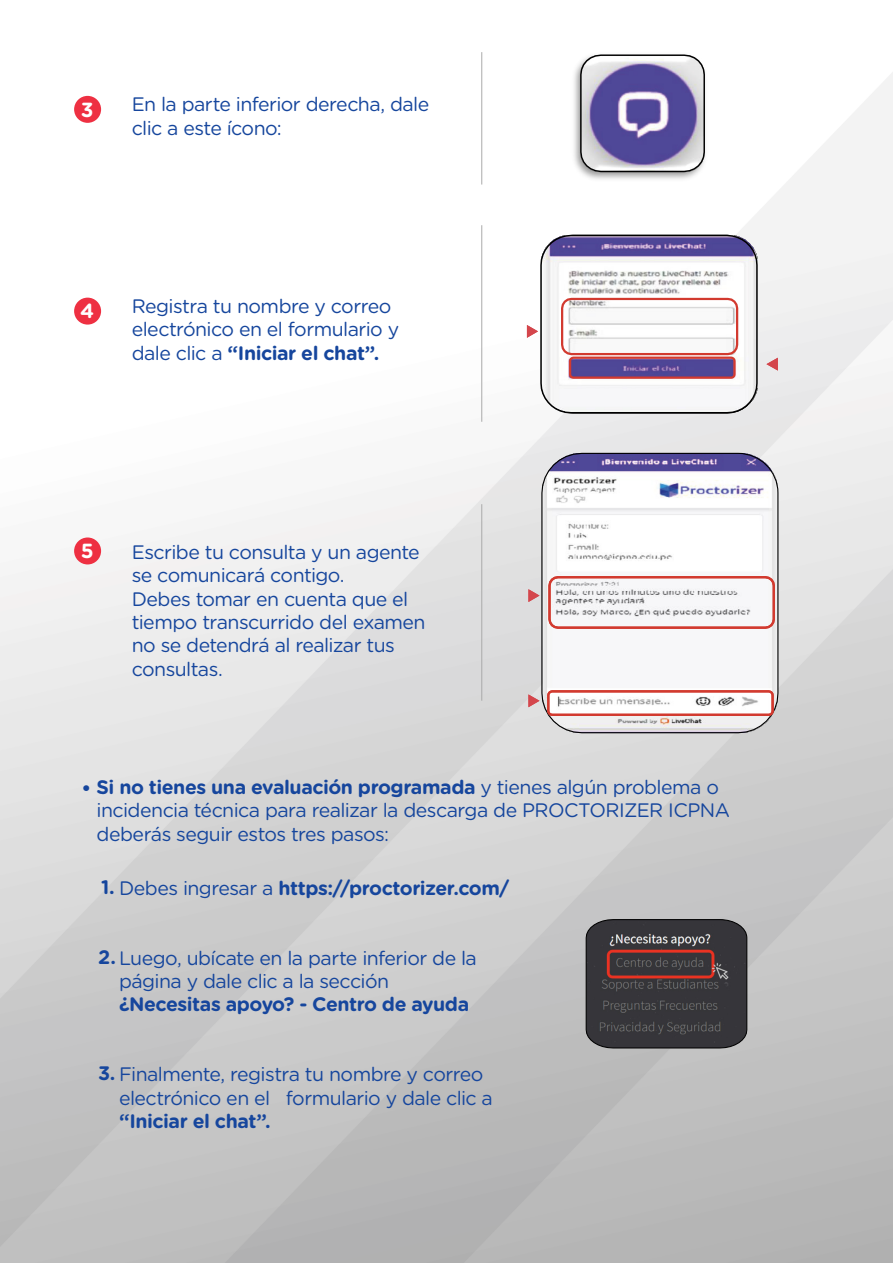
<style>
.page{position:relative;width:893px;height:1263px;background:#fff}
.page>*{position:absolute;margin:0;border:0;box-sizing:border-box;transform-origin:0 0}
.t1{font:700 20.4px "Gotham Rounded";color:#fff}
.t2{font:19.5px/23.4px "Gotham Rounded";letter-spacing:-.03em;color:#16469d}
.t3{font:700 19.5px "Gotham Rounded";letter-spacing:-.025em;color:#16469d}
.s1{font-weight:700}
.s2{font-weight:400}
</style>
<div class="page">
<img style="left:0;top:52px;width:892px;height:1211px">
<div style="left:74px;top:96px;width:27px;height:27px;background:#ee3042;border-radius:50%"></div>
<div style="left:74px;top:298px;width:27px;height:27px;background:#ee3042;border-radius:50%"></div>
<div style="left:74px;top:538px;width:27px;height:26px;background:#ee3042;border-radius:50%"></div>
<img style="left:568px;top:52px;width:142px;height:132px">
<svg style="left:579px;top:54px;width:126px;height:119px;background:#928db6"></svg>
<svg style="left:766px;top:358px;width:11px;height:13px"></svg>
<svg style="left:527px;top:234px;width:231px;height:180px"></svg>
<hr style="left:481px;top:504px;width:1px;height:197px;background:#aaa">
<hr style="left:481px;top:225px;width:1px;height:197px;background:#aaa">
<hr style="left:481px;top:52px;width:1px;height:133px;background:#aaa">
<svg style="left:541px;top:452px;width:238px;height:282px"></svg>
<svg style="left:528px;top:589px;width:11px;height:13px"></svg>
<svg style="left:545px;top:575px;width:231px;height:142px"></svg>
<svg style="left:528px;top:694px;width:11px;height:13px"></svg>
<svg style="left:585px;top:918px;width:162px;height:131px;background:#453e42"></svg>
<p class="t1" style="left:81px;top:94px;width:14px">3</p>
<p class="t2" style="left:132px;top:92px;width:299px">En la parte inferior derecha, dale clic a este ícono:</p>
<p class="t1" style="left:80px;top:296px;width:16px">4</p>
<p class="t2" style="left:132px;top:293px;width:269px">Registra tu nombre y correo electrónico en el formulario y dale clic a <span class="s1">“Iniciar el chat”.</span></p>
<p class="t1" style="left:81px;top:536px;width:14px">5</p>
<p class="t2" style="left:132px;top:539px;width:295px">Escribe tu consulta y un agente se comunicará contigo.<br>Debes tomar en cuenta que el tiempo transcurrido del examen no se detendrá al realizar tus consultas.</p>
<p class="t2" style="left:97px;top:775px;width:635px;text-indent:-15px"><span class="s1">• Si no tienes una evaluación programada</span> y tienes algún problema o incidencia técnica para realizar la descarga de PROCTORIZER ICPNA deberás seguir estos tres pasos:</p>
<p class="t3" style="left:101px;top:874px;width:410px">1. <span class="s2">Debes ingresar a</span> https://proctorizer.com/</p>
<p class="t2" style="left:119px;top:946px;width:359px;text-indent:-21px"><span class="s1">2.</span> Luego, ubícate en la parte inferior de la página y dale clic a la sección</p>
<p class="t3" style="left:119px;top:990px;width:351px">¿Necesitas apoyo? - Centro de ayuda</p>
<p class="t2" style="left:119px;top:1062px;width:375px;text-indent:-21px"><span class="s1">3.</span> Finalmente, registra tu nombre y correo electrónico en el formulario y dale clic a</p>
<p class="t3" style="left:119px;top:1107px;width:153px">“Iniciar el chat”.</p>
</div>
